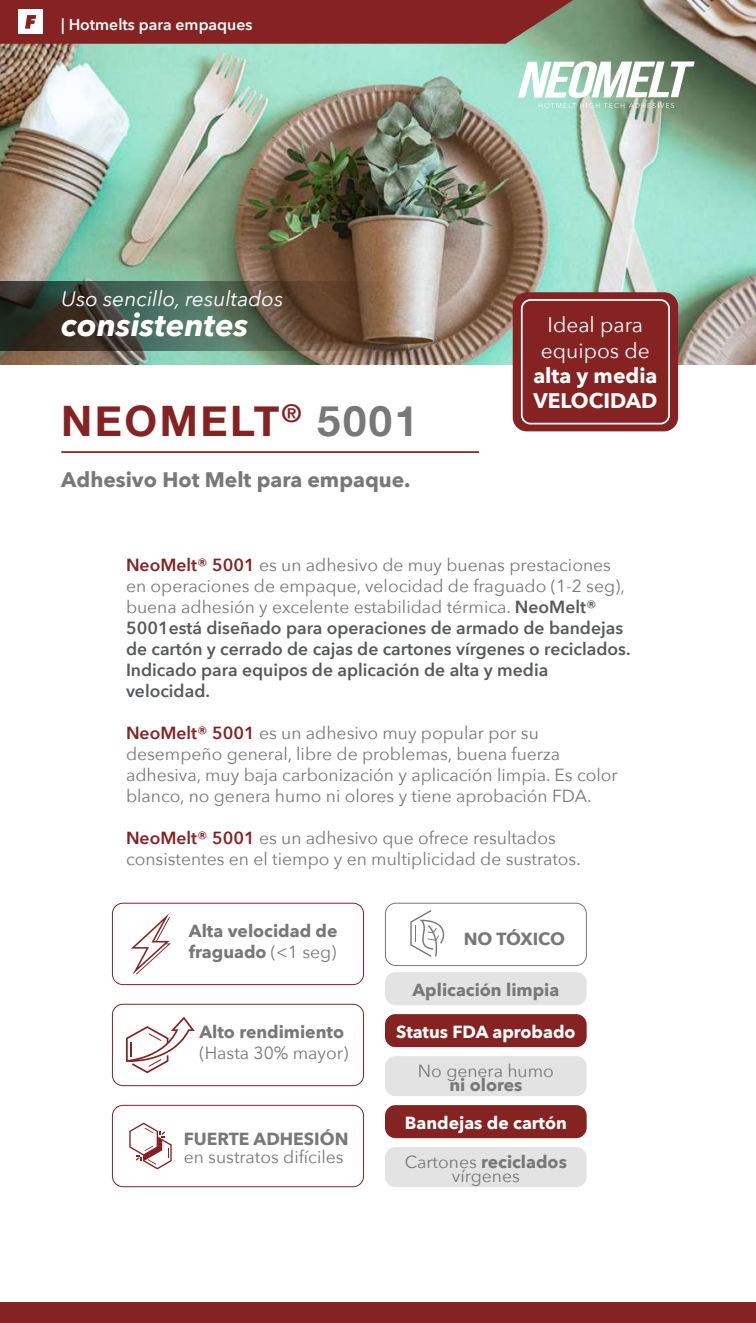
<style>
.page{position:relative;width:756px;height:1323px;background:#fff}
.page>*{position:absolute;margin:0;border:0;box-sizing:border-box;transform-origin:0 0}
.t1{font:700 42px "Helvetica Neue";letter-spacing:.06em;color:#852323}
.t2{font:italic 700 31.5px "Avenir Next";color:#fff}
.t3{font:700 21px "Avenir Next";color:#787878}
.t4{font:italic 21px "Avenir Next";color:#fff}
.t5{font:700 21px/25.2px "Avenir Next";color:#fff}
.t6{font:21px/25.2px "Avenir Next";color:#fff;text-align:center}
.t7{font:17.5px/21px "Avenir Next";color:#787878}
.t8{font:600 17.5px/21px "Avenir Next";color:#58595b}
.t9{font:700 17.5px/21px "Avenir Next";color:#787878}
.t10{font:700 17.5px "Avenir Next";color:#fff}
.t11{font:600 15.75px "Avenir Next";color:#fff}
.s1{color:#787878}
.s2{color:#852323}
.s3{font-weight:400;color:#787878}
.s4{font-weight:600;color:#852323}
.s5{font-weight:400}
.s6{font-weight:700}
</style>
<div class="page">
<img style="left:0;top:0;width:756px;height:365px">
<div style="left:0;top:1302px;width:756px;height:21px;background:#852323"></div>
<svg style="left:0;top:0;width:587px;height:44px"></svg>
<svg style="left:0;top:282px;width:385px;height:69px"></svg>
<svg style="left:518px;top:61px;width:177px;height:47px"></svg>
<hr style="left:61px;top:451px;width:418px;height:2px;background:#852323">
<div style="left:513px;top:292px;width:165px;height:139px;background:#852323;border-radius:14px"></div>
<div style="left:521px;top:299px;width:149px;height:126px;border:2px solid #fff;border-radius:9px"></div>
<div style="left:385px;top:972px;width:202px;height:33px;background:#e3e3e3;border-radius:11px"></div>
<div style="left:385px;top:1105px;width:202px;height:33px;background:#852323;border-radius:11px"></div>
<div style="left:385px;top:1014px;width:202px;height:33px;background:#852323;border-radius:11px"></div>
<div style="left:385px;top:1056px;width:202px;height:40px;background:#e3e3e3;border-radius:10px"></div>
<div style="left:385px;top:1147px;width:202px;height:40px;background:#e3e3e3;border-radius:10px"></div>
<div style="left:112px;top:903px;width:252px;height:82px;border:1px solid #852323;border-radius:10px"></div>
<svg style="left:131px;top:913px;width:40px;height:62px"></svg>
<div style="left:112px;top:1105px;width:252px;height:82px;border:1px solid #852323;border-radius:10px"></div>
<svg style="left:129px;top:1123px;width:43px;height:46px"></svg>
<div style="left:112px;top:1004px;width:252px;height:82px;border:1px solid #852323;border-radius:10px"></div>
<svg style="left:126px;top:1017px;width:69px;height:56px"></svg>
<div style="left:385px;top:903px;width:202px;height:63px;border:1px solid #787878;border-radius:10px"></div>
<svg style="left:410px;top:910px;width:34px;height:47px"></svg>
<p class="t11" style="left:61px;top:11px;width:193px">| Hotmelts para empaques</p>
<p class="t4" style="left:61px;top:280px;width:224px">Uso sencillo, resultados</p>
<h2 class="t2" style="left:61px;top:298px;width:189px">consistentes</h2>
<h1 class="t1" style="left:61px;top:389px;width:358px">NEOMELT<sup>®</sup> <span class="s1">5001</span></h1>
<p class="t3" style="left:61px;top:462px;width:351px">Adhesivo Hot Melt para empaque.</p>
<p class="t6" style="left:541px;top:312px;width:110px">Ideal para equipos de</p>
<p class="t5" style="left:533px;top:363px;width:126px">alta y media<br>VELOCIDAD</p>
<p class="t8" style="left:126px;top:554px;width:506px"><span class="s2">NeoMelt® 5001</span> <span class="s3">es un adhesivo de muy buenas prestaciones en operaciones de empaque, velocidad de fraguado (1-2 seg), buena adhesión y excelente estabilidad térmica.</span> NeoMelt® 5001está diseñado para operaciones de armado de bandejas de cartón y cerrado de cajas de cartones vírgenes o reciclados.<br>Indicado para equipos de aplicación de alta y media velocidad.</p>
<p class="t7" style="left:126px;top:721px;width:493px"><span class="s4">NeoMelt® 5001</span> es un adhesivo muy popular por su desempeño general, libre de problemas, buena fuerza adhesiva, muy baja carbonización y aplicación limpia. Es color blanco, no genera humo ni olores y tiene aprobación FDA.</p>
<p class="t7" style="left:126px;top:826px;width:456px"><span class="s4">NeoMelt® 5001</span> es un adhesivo que ofrece resultados consistentes en el tiempo y en multiplicidad de sustratos.</p>
<p class="t9" style="left:189px;top:920px;width:150px">Alta velocidad de fraguado <span class="s5">(&lt;1 seg)</span></p>
<p class="t9" style="left:200px;top:1022px;width:146px">Alto rendimiento</p>
<p class="t7" style="left:200px;top:1042px;width:150px">(Hasta 30% mayor)</p>
<p class="t9" style="left:184px;top:1128px;width:166px">FUERTE ADHESIÓN</p>
<p class="t7" style="left:184px;top:1145px;width:161px">en sustratos difíciles</p>
<p class="t9" style="left:464px;top:929px;width:103px">NO TÓXICO</p>
<p class="t9" style="left:413px;top:980px;width:148px">Aplicación limpia</p>
<p class="t10" style="left:396px;top:1017px;width:181px">Status FDA aprobado</p>
<p class="t7" style="left:418px;top:1060px;width:138px">No genera humo</p>
<p class="t9" style="left:449px;top:1074px;width:74px">ni olores</p>
<p class="t10" style="left:405px;top:1108px;width:164px">Bandejas de cartón</p>
<p class="t7" style="left:405px;top:1154px;width:164px;line-height:14px;text-align:center">Cartones <span class="s6">reciclados </span>vírgenes</p>
</div>
